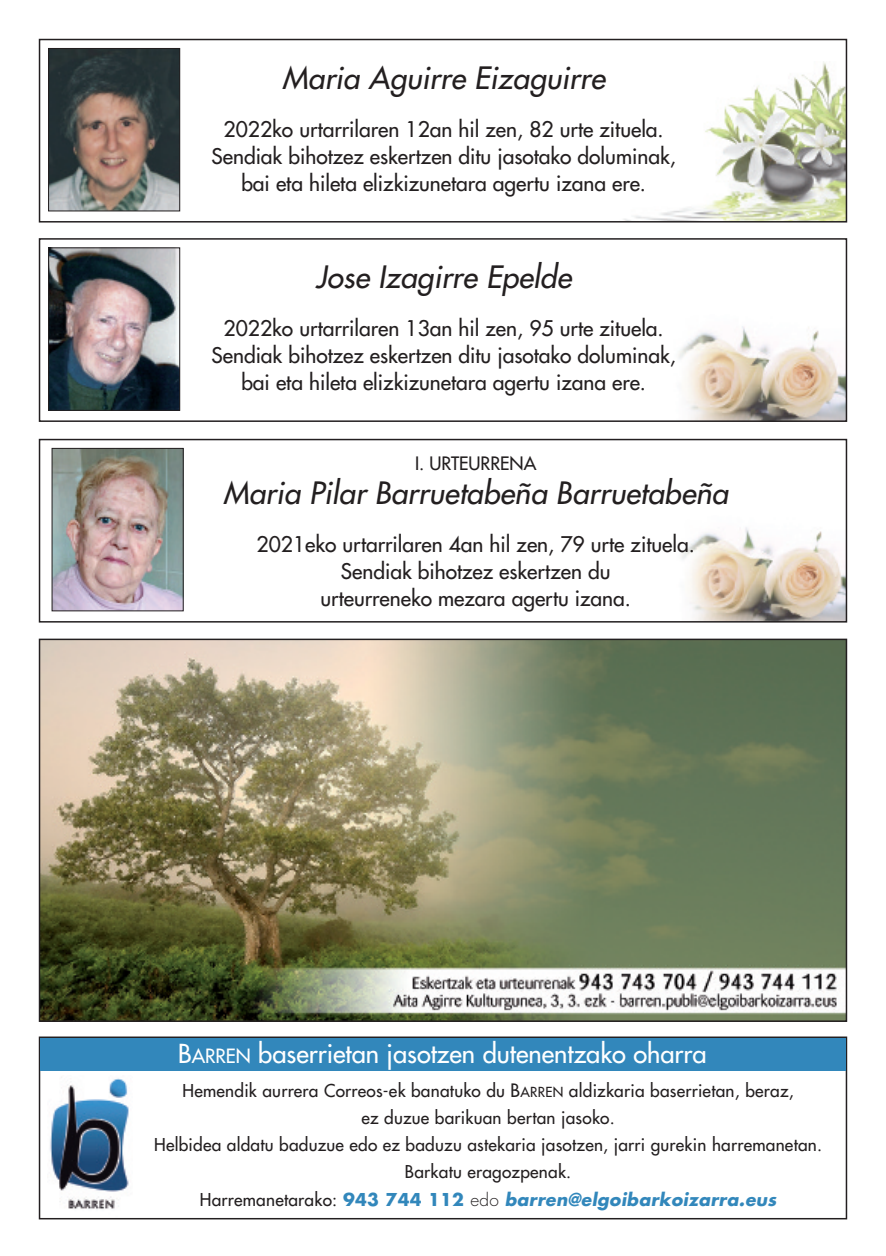
<style>
.page{position:relative;width:886px;height:1256px;background:#fff}
.page>*{position:absolute;margin:0;border:0;box-sizing:border-box;transform-origin:0 0}
.t1{font:italic 30px "Futura";letter-spacing:.005em;color:#231f20}
.t2{font:25.5px "Futura";color:#fff}
.t3{font:21px/27px "Futura";color:#231f20;text-align:center}
.t4{font:18px "Futura";color:#231f20}
.t5{font:17.25px/27px "Futura";letter-spacing:.015em;color:#231f20;text-align:center}
.s1{font-size:19.2px}
.s2{font-size:18px}
.s3{font-size:13.5px}
.s4{font-weight:700;color:#3287bb}
.s5{font-weight:300}
.s6{font-weight:700;font-style:italic;color:#3287bb}
</style>
<div class="page">
<img style="left:681px;top:527px;width:163px;height:92px">
<div style="left:39px;top:439px;width:808px;height:183px;border:2px solid #231f20"></div>
<img style="left:54px;top:450px;width:127px;height:159px">
<img style="left:678px;top:326px;width:166px;height:93px">
<div style="left:39px;top:238px;width:808px;height:184px;border:2px solid #231f20"></div>
<img style="left:50px;top:249px;width:128px;height:159px">
<div style="left:48px;top:247px;width:132px;height:163px;border:1px solid #231f20"></div>
<img style="left:634px;top:61px;width:210px;height:158px">
<div style="left:39px;top:39px;width:808px;height:183px;border:2px solid #231f20"></div>
<img style="left:50px;top:50px;width:128px;height:159px">
<div style="left:48px;top:48px;width:132px;height:163px;border:1px solid #231f20"></div>
<img style="left:42px;top:641px;width:802px;height:377px">
<div style="left:39px;top:638px;width:808px;height:383px;border:2px solid #231f20"></div>
<img style="left:42px;top:1070px;width:802px;height:1px">
<img style="left:50px;top:1077px;width:79px;height:132px">
<div style="left:39px;top:1036px;width:808px;height:183px;border:2px solid #231f20"></div>
<div style="left:40px;top:1038px;width:805px;height:32px;background:#3287bb"></div>
<h1 class="t1" style="left:282px;top:63px;width:324px">Maria Aguirre Eizaguirre</h1>
<p class="t3" style="left:211px;top:117px;width:466px">2022ko urtarrilaren 12an hil zen, 82 urte zituela.<br>Sendiak bihotzez eskertzen ditu jasotako doluminak, bai eta hileta elizkizunetara agertu izana ere.</p>
<h1 class="t1" style="left:316px;top:262px;width:257px">Jose Izagirre Epelde</h1>
<p class="t3" style="left:211px;top:316px;width:466px">2022ko urtarrilaren 13an hil zen, 95 urte zituela.<br>Sendiak bihotzez eskertzen ditu jasotako doluminak, bai eta hileta elizkizunetara agertu izana ere.</p>
<p class="t4" style="left:415px;top:454px;width:123px">I. URTEURRENA</p>
<h1 class="t1" style="left:223px;top:478px;width:506px">Maria Pilar Barruetabeña Barruetabeña</h1>
<p class="t3" style="left:256px;top:532px;width:439px">2021eko urtarrilaren 4an hil zen, 79 urte zituela.<br>Sendiak bihotzez eskertzen du<br>urteurreneko mezara agertu izana.</p>
<p class="t2" style="left:178px;top:1040px;width:530px">B<span class="s1">ARREN</span> baserrietan jasotzen dutenentzako oharra</p>
<p class="t5" style="left:154px;top:1078px;width:669px">Hemendik aurrera Correos-ek banatuko du <span class="s2">B</span><span class="s3">ARREN</span> aldizkaria baserrietan, beraz,<br>ez duzue barikuan bertan jasoko.<br>Helbidea aldatu baduzue edo ez baduzu astekaria jasotzen, jarri gurekin harremanetan.<br>Barkatu eragozpenak.<br>Harremanetarako: <span class="s4">943 744 112</span> <span class="s5">edo</span> <span class="s6">barren@elgoibarkoizarra.eus</span></p>
</div>
